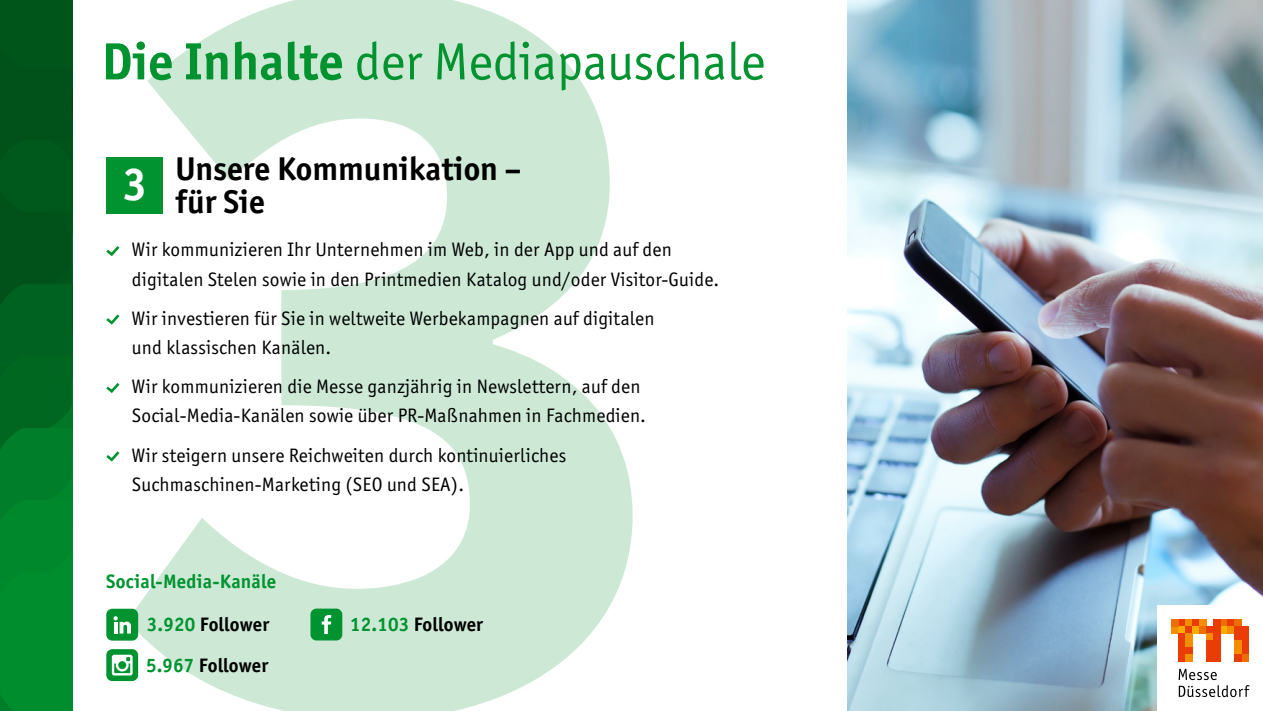
<style>
.page{position:relative;width:1263px;height:711px;background:#fff}
.page>*{position:absolute;margin:0;border:0;box-sizing:border-box;transform-origin:0 0}
.t1{font:52.5px "Officina Sans ITC Pro";color:#009330}
.t2{font:700 46.05px "Officina Sans ITC Pro";color:#fff}
.t3{font:700 33px/33.8px "Officina Sans ITC Pro";color:#000}
.t4{font:19.5px/29.2px "Officina Sans ITC Pro";letter-spacing:.01em;color:#000}
.t5{font:700 19.5px "Officina Sans ITC Pro";letter-spacing:.01em;color:#000}
.t6{font:700 19.5px "Officina Sans ITC Pro";letter-spacing:.01em;color:#009330}
.s1{font-weight:700}
.s2{color:#009330}
</style>
<div class="page">
<img style="left:848px;top:0;width:415px;height:710px">
<div style="left:1158px;top:605px;width:105px;height:105px;background:#fff"></div>
<svg style="left:1178px;top:668px;width:71px;height:28px"></svg>
<div style="left:1172px;top:626px;width:7px;height:7px;background:#f48e00"></div>
<div style="left:1179px;top:619px;width:7px;height:7px;background:#ea3c05"></div>
<div style="left:1179px;top:626px;width:7px;height:7px;background:#f9ac00"></div>
<div style="left:1186px;top:619px;width:7px;height:7px;background:#f48e00"></div>
<div style="left:1186px;top:626px;width:7px;height:7px;background:#ea3c05"></div>
<div style="left:1193px;top:619px;width:7px;height:7px;background:#ea3c05"></div>
<div style="left:1193px;top:626px;width:7px;height:7px;background:#f9ac00"></div>
<div style="left:1200px;top:619px;width:7px;height:7px;background:#f48e00"></div>
<div style="left:1200px;top:626px;width:7px;height:7px;background:#ef6e00"></div>
<div style="left:1221px;top:619px;width:7px;height:7px;background:#ef6e00"></div>
<div style="left:1221px;top:626px;width:7px;height:7px;background:#f9ac00"></div>
<div style="left:1228px;top:619px;width:7px;height:7px;background:#ea3c05"></div>
<div style="left:1228px;top:626px;width:7px;height:7px;background:#f48e00"></div>
<div style="left:1235px;top:619px;width:7px;height:7px;background:#ef6e00"></div>
<div style="left:1235px;top:626px;width:7px;height:14px;background:#ea3c05"></div>
<div style="left:1242px;top:626px;width:7px;height:28px;background:#ea3c05"></div>
<div style="left:1179px;top:633px;width:7px;height:28px;background:#ea3c05"></div>
<div style="left:1186px;top:633px;width:7px;height:14px;background:#f48e00"></div>
<div style="left:1186px;top:647px;width:7px;height:7px;background:#ea3c05"></div>
<div style="left:1186px;top:654px;width:7px;height:7px;background:#f48e00"></div>
<div style="left:1235px;top:640px;width:7px;height:14px;background:#f48e00"></div>
<div style="left:1242px;top:654px;width:7px;height:7px;background:#ef6e00"></div>
<div style="left:1172px;top:619px;width:7px;height:7px;background:#ef6e00"></div>
<div style="left:1207px;top:626px;width:7px;height:7px;background:#ea3c05"></div>
<div style="left:1207px;top:633px;width:7px;height:7px;background:#f48e00"></div>
<div style="left:1207px;top:640px;width:7px;height:21px;background:#ea3c05"></div>
<div style="left:1214px;top:619px;width:7px;height:42px;background:#ea3c05"></div>
<div style="left:1235px;top:654px;width:7px;height:7px;background:#ea3c05"></div>
<svg style="left:0;top:0;width:72px;height:710px;background:#006b22"></svg>
<svg style="left:127px;top:0;width:506px;height:710px;fill:#cde9d6"></svg>
<svg style="left:106px;top:246px;width:14px;height:11px"></svg>
<svg style="left:106px;top:314px;width:14px;height:11px"></svg>
<svg style="left:106px;top:383px;width:14px;height:10px"></svg>
<svg style="left:106px;top:451px;width:14px;height:11px"></svg>
<div style="left:106px;top:608px;width:32px;height:32px;background:#009330;border-radius:6px"></div>
<svg style="left:113px;top:616px;width:18px;height:17px"></svg>
<div style="left:310px;top:608px;width:32px;height:32px;background:#009330;border-radius:6px"></div>
<svg style="left:322px;top:615px;width:9px;height:18px"></svg>
<div style="left:106px;top:648px;width:32px;height:32px;background:linear-gradient(to right,#009330,#039432);border-radius:6px"></div>
<svg style="left:112px;top:654px;width:21px;height:21px"></svg>
<div style="left:106px;top:156px;width:57px;height:57px;background:#009330"></div>
<h1 class="t1" style="left:101px;top:31px;width:665px"><span class="s1">Die Inhalte</span> der Mediapauschale</h1>
<h2 class="t2" style="left:122px;top:155px;width:26px">3</h2>
<h3 class="t3" style="left:176px;top:151px;width:347px">Unsere Kommunikation – für Sie</h3>
<p class="t4" style="left:132px;top:235px;width:589px">Wir kommunizieren Ihr Unternehmen im Web, in der App und auf den digitalen Stelen sowie in den Printmedien Katalog und/oder Visitor-Guide.</p>
<p class="t4" style="left:132px;top:303px;width:524px">Wir investieren für Sie in weltweite Werbekampagnen auf digitalen und klassischen Kanälen.</p>
<p class="t4" style="left:132px;top:371px;width:516px">Wir kommunizieren die Messe ganzjährig in Newslettern, auf den<br>Social-Media-Kanälen sowie über PR-Maßnahmen in Fachmedien.</p>
<p class="t4" style="left:132px;top:440px;width:436px">Wir steigern unsere Reichweiten durch kontinuierliches<br>Suchmaschinen-Marketing (SEO und SEA).</p>
<p class="t6" style="left:106px;top:569px;width:171px">Social-Media-Kanäle</p>
<p class="t5" style="left:147px;top:612px;width:124px"><span class="s2">3.920</span> Follower</p>
<p class="t5" style="left:350px;top:611px;width:134px"><span class="s2">12.103</span> Follower</p>
<p class="t5" style="left:146px;top:652px;width:124px"><span class="s2">5.967</span> Follower</p>
</div>
